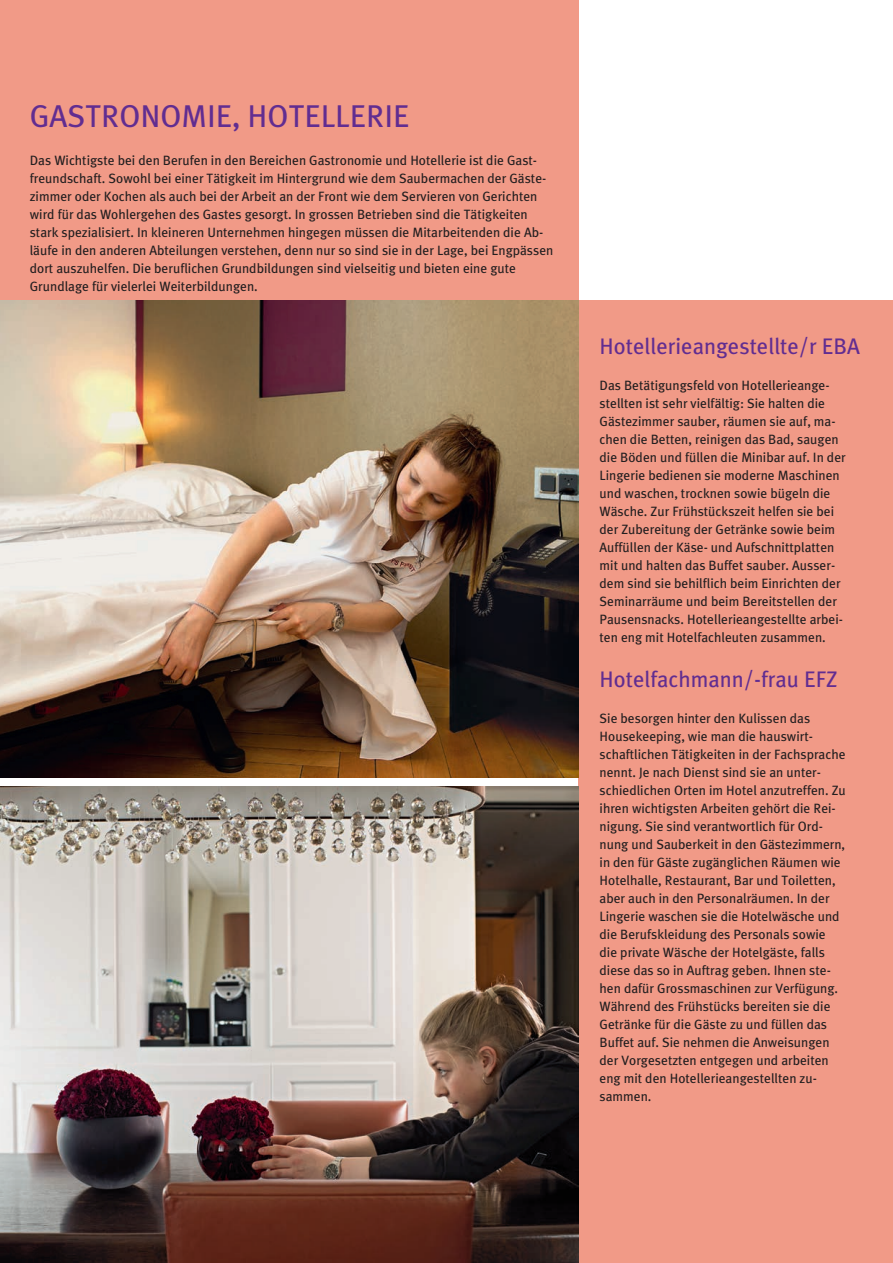
<style>
.page{position:relative;width:893px;height:1263px;background:#fff}
.page>*{position:absolute;margin:0;border:0;box-sizing:border-box;transform-origin:0 0}
.t1{font:31.5px "Meta Mix";color:#612d91}
.t2{font:22.5px "Meta Mix";color:#612d91}
.t3{font:13.5px/18px "Meta Mix";color:#231f20}
</style>
<div class="page">
<div style="left:578px;top:300px;width:315px;height:963px;background:#f19a87"></div>
<div style="left:0;top:0;width:578px;height:300px;background:#f19a87"></div>
<img style="left:0;top:786px;width:578px;height:477px">
<img style="left:0;top:300px;width:578px;height:477px">
<h1 class="t1" style="left:30px;top:98px;width:381px">GASTRONOMIE, HOTELLERIE</h1>
<p class="t3" style="left:30px;top:151px;width:525px">Das Wichtigste bei den Berufen in den Bereichen Gastronomie und Hotellerie ist die Gast&shy;freundschaft. Sowohl bei einer Tätigkeit im Hintergrund wie dem Saubermachen der Gäste&shy;zimmer oder Kochen als auch bei der Arbeit an der Front wie dem Servieren von Gerichten wird für das Wohlergehen des Gastes gesorgt. In grossen Betrieben sind die Tätigkeiten stark spezialisiert. In kleineren Unternehmen hingegen müssen die Mitarbeitenden die Ab&shy;läufe in den anderen Abteilungen verstehen, denn nur so sind sie in der Lage, bei Engpässen dort auszuhelfen. Die beruflichen Grundbildungen sind vielseitig und bieten eine gute Grundlage für vielerlei Weiterbildungen.</p>
<h2 class="t2" style="left:600px;top:333px;width:262px">Hotellerieangestellte/r EBA</h2>
<p class="t3" style="left:600px;top:376px;width:248px">Das Betätigungsfeld von Hotellerieange&shy;stellten ist sehr vielfältig: Sie halten die Gästezimmer sauber, räumen sie auf, ma&shy;chen die Betten, reinigen das Bad, saugen die Böden und füllen die Minibar auf. In der Lingerie bedienen sie moderne Maschinen und waschen, trocknen sowie bügeln die Wäsche. Zur Frühstückszeit helfen sie bei der Zubereitung der Getränke sowie beim Auffüllen der Käse- und Aufschnittplatten mit und halten das Buffet sauber. Ausser&shy;dem sind sie behilflich beim Einrichten der Seminarräume und beim Bereitstellen der Pausensnacks. Hotellerieangestellte arbei&shy;ten eng mit Hotelfachleuten zusammen.</p>
<h2 class="t2" style="left:600px;top:666px;width:239px">Hotelfachmann/-frau EFZ</h2>
<p class="t3" style="left:600px;top:709px;width:248px">Sie besorgen hinter den Kulissen das Housekeeping, wie man die hauswirt&shy;schaftlichen Tätigkeiten in der Fachsprache nennt. Je nach Dienst sind sie an unter&shy;schiedlichen Orten im Hotel anzutreffen. Zu ihren wichtigsten Arbeiten gehört die Rei&shy;nigung. Sie sind verantwortlich für Ord&shy;nung und Sauberkeit in den Gästezimmern, in den für Gäste zugänglichen Räumen wie Hotelhalle, Restaurant, Bar und Toiletten, aber auch in den Personalräumen. In der Lingerie waschen sie die Hotelwäsche und die Berufskleidung des Personals sowie die private Wäsche der Hotelgäste, falls diese das so in Auftrag geben. Ihnen ste&shy;hen dafür Grossmaschinen zur Verfügung.<br>Während des Frühstücks bereiten sie die Getränke für die Gäste zu und füllen das Buffet auf. Sie nehmen die Anweisungen der Vorgesetzten entgegen und arbeiten eng mit den Hotellerieangestellten zu&shy;sammen.</p>
</div>
